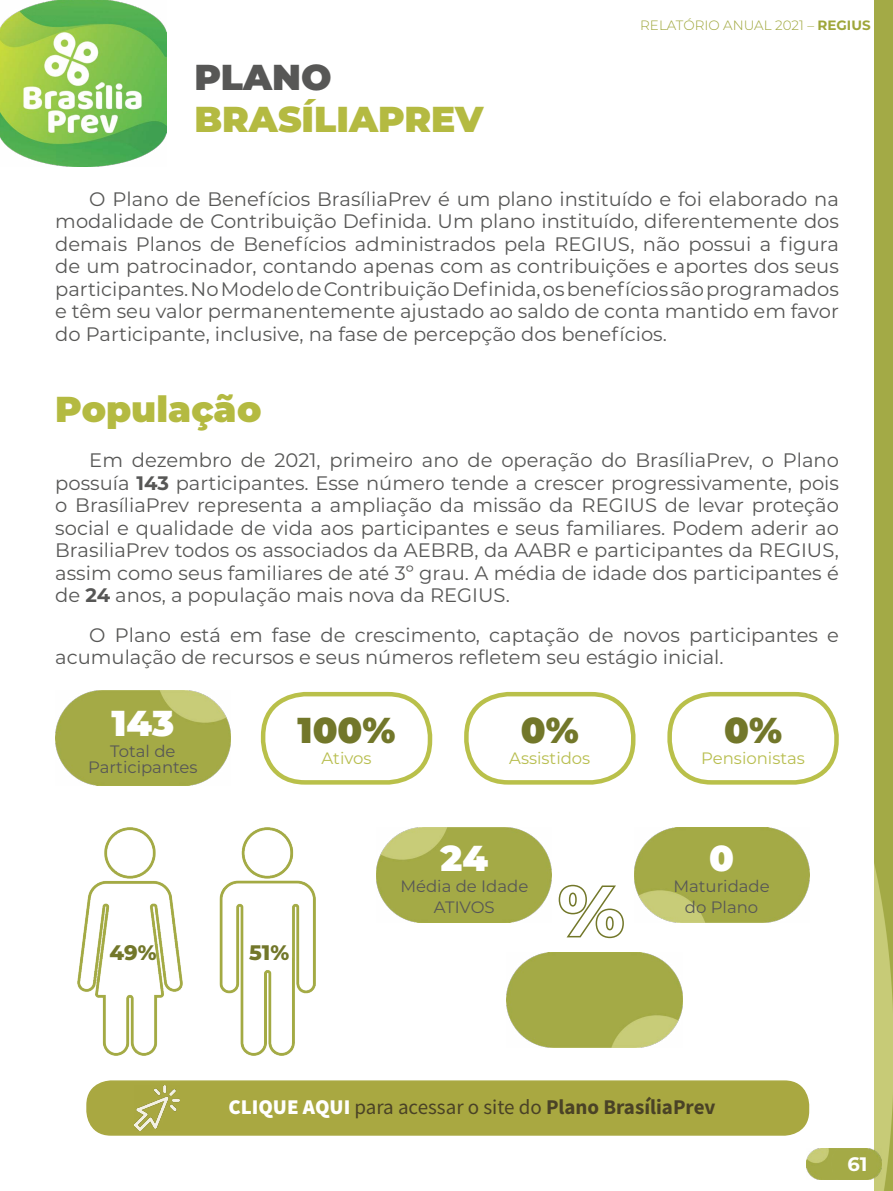
<style>
.page{position:relative;width:893px;height:1191px;background:#fff}
.page>*{position:absolute;margin:0;border:0;box-sizing:border-box;transform-origin:0 0}
.t1{font:900 36px "Montserrat";color:#b4ba41}
.t2{font:900 36px "Montserrat";color:#72772a}
.t3{font:900 36px "Montserrat";color:#fff}
.t4{font:900 36px "Montserrat";color:#575756}
.t5{font:21px "Source Sans Pro";color:#4a4226}
.t6{font:800 21px "Montserrat";color:#72772a}
.t7{font:19.5px/22.5px "Montserrat";color:#575756;text-align:justify}
.t8{font:700 19.5px "Montserrat";color:#fff}
.t9{font:16.5px "Montserrat";color:#575756}
.t10{font:16.5px "Montserrat";color:#b8be4f}
.t11{font:300 13.5px "Montserrat";color:#9ea63a}
.s1{font-weight:700}
.s2{font-weight:900;color:#fff}
</style>
<div class="page">
<img style="left:0;top:0;width:166px;height:167px">
<img style="left:55px;top:690px;width:175px;height:96px">
<div style="left:464px;top:692px;width:171px;height:92px;border:4px solid #b9c04a;border-radius:42px"></div>
<div style="left:261px;top:692px;width:171px;height:92px;border:4px solid #b9c04a;border-radius:42px"></div>
<div style="left:667px;top:692px;width:172px;height:92px;border:4px solid #b9c04a;border-radius:42px"></div>
<img style="left:78px;top:827px;width:237px;height:228px">
<img style="left:377px;top:827px;width:175px;height:95px">
<img style="left:634px;top:827px;width:175px;height:95px">
<img style="left:507px;top:952px;width:175px;height:95px">
<svg style="left:558px;top:884px;width:66px;height:55px"></svg>
<img style="left:875px;top:0;width:18px;height:1191px">
<img style="left:807px;top:1148px;width:74px;height:31px">
<div style="left:87px;top:1081px;width:721px;height:54px;background:#a9a841;border-radius:24px"></div>
<div style="left:86px;top:1080px;width:723px;height:55px;border:2px solid #a9a841;border-radius:24px"></div>
<img style="left:134px;top:1085px;width:45px;height:45px">
<p class="t4" style="left:194px;top:50px;width:139px">PLANO</p>
<p class="t1" style="left:194px;top:92px;width:291px">BRASÍLIAPREV</p>
<p class="t11" style="left:640px;top:16px;width:232px">RELATÓRIO ANUAL 2021 – <span class="s1">REGIUS</span></p>
<p class="t7" style="left:55px;top:187px;width:785px;text-indent:34px">O Plano de Benefícios BrasíliaPrev é um plano instituído e foi elaborado na modalidade de Contribuição Definida. Um plano instituído, diferentemente dos demais Planos de Benefícios administrados pela REGIUS, não possui a figura de um patrocinador, contando apenas com as contribuições e aportes dos seus participantes. No Modelo de Contribuição Definida, os benefícios são programados e têm seu valor permanentemente ajustado ao saldo de conta mantido em favor do Participante, inclusive, na fase de percepção dos benefícios.</p>
<p class="t1" style="left:55px;top:382px;width:208px">População</p>
<p class="t7" style="left:55px;top:448px;width:785px;text-indent:34px">Em dezembro de 2021, primeiro ano de operação do BrasíliaPrev, o Plano possuía <span class="s1">143</span> participantes. Esse número tende a crescer progressivamente, pois o BrasíliaPrev representa a ampliação da missão da REGIUS de levar proteção social e qualidade de vida aos participantes e seus familiares. Podem aderir ao BrasiliaPrev todos os associados da AEBRB, da AABR e participantes da REGIUS, assim como seus familiares de até 3º grau. A média de idade dos participantes é de <span class="s1">24</span> anos, a população mais nova da REGIUS.</p>
<p class="t7" style="left:55px;top:623px;width:785px;text-indent:34px">O Plano está em fase de crescimento, captação de novos participantes e acumulação de recursos e seus números refletem seu estágio inicial.</p>
<p class="t3" style="left:111px;top:696px;width:64px">143</p>
<p class="t9" style="left:110px;top:739px;width:67px">Total de</p>
<p class="t9" style="left:88px;top:756px;width:111px">Participantes</p>
<p class="t2" style="left:298px;top:703px;width:99px">100%</p>
<p class="t10" style="left:322px;top:747px;width:51px">Ativos</p>
<p class="t2" style="left:521px;top:703px;width:59px">0%</p>
<p class="t10" style="left:509px;top:747px;width:83px">Assistidos</p>
<p class="t6" style="left:110px;top:936px;width:49px">49%</p>
<p class="t6" style="left:249px;top:936px;width:42px">51%</p>
<p class="t3" style="left:441px;top:831px;width:49px">24</p>
<p class="t9" style="left:400px;top:874px;width:129px">Média de Idade</p>
<p class="t9" style="left:434px;top:895px;width:62px">ATIVOS</p>
<p class="t2" style="left:724px;top:703px;width:59px">0%</p>
<p class="t10" style="left:701px;top:747px;width:105px">Pensionistas</p>
<p class="t3" style="left:709px;top:831px;width:26px">0</p>
<p class="t9" style="left:673px;top:874px;width:98px">Maturidade</p>
<p class="t9" style="left:685px;top:895px;width:75px">do Plano</p>
<p class="t5" style="left:228px;top:1093px;width:489px"><span class="s2">CLIQUE AQUI</span> para acessar o site do <span class="s1">Plano BrasíliaPrev</span></p>
<p class="t8" style="left:847px;top:1149px;width:22px">61</p>
</div>
